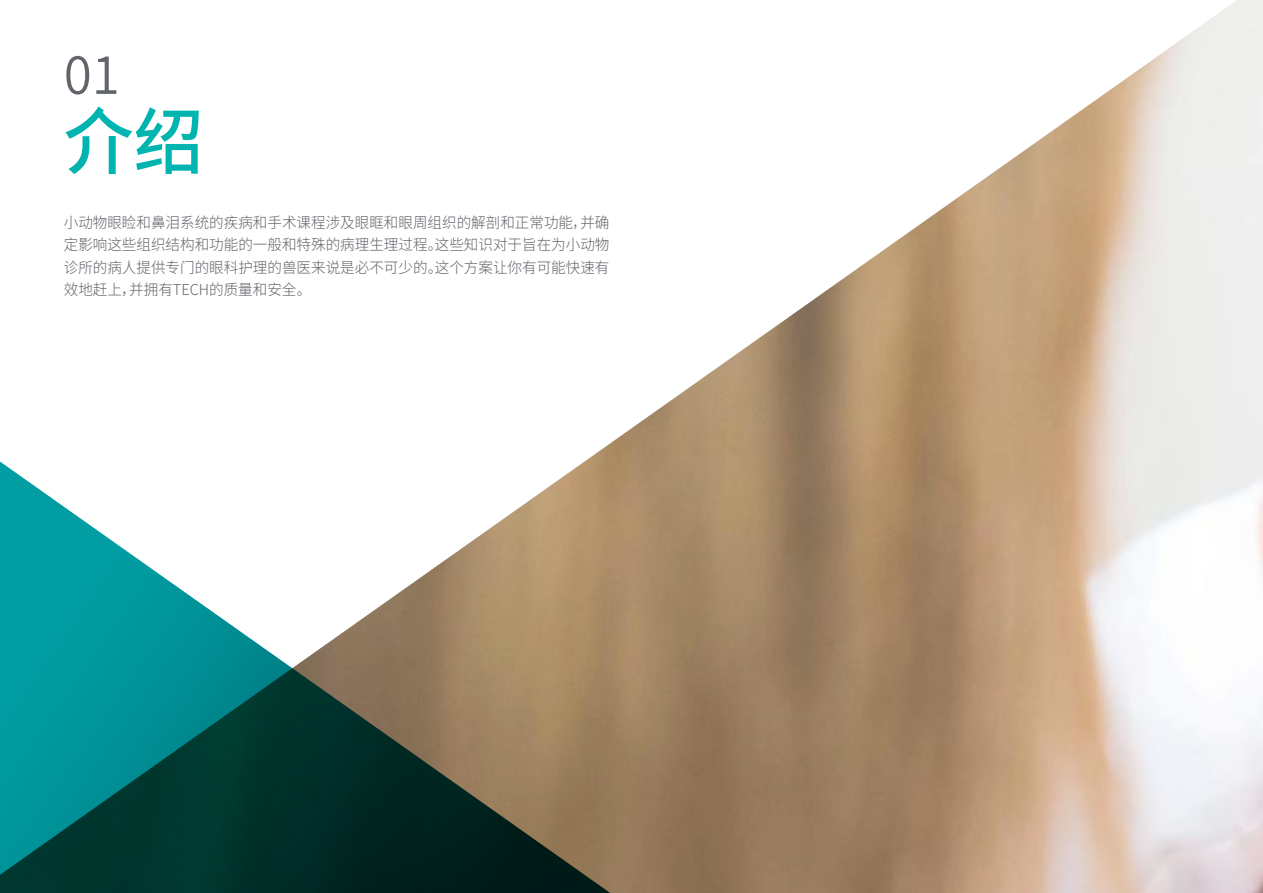
<style>
.page{position:relative;width:1263px;height:893px;background:#fff}
.page>*{position:absolute;margin:0;border:0;box-sizing:border-box;transform-origin:0 0}
.t1{font:500 72px "Source Han Sans CN";color:#00b4b0}
.t2{font:52.5px "Source Han Sans CN";color:#61646a}
.t3{font:300 15px/22.5px "Source Han Sans CN";color:#61646a;text-align:justify}
</style>
<div class="page">
<img style="left:606px;top:0;width:657px;height:893px">
<svg style="left:0;top:446px;width:640px;height:447px"></svg>
<h2 class="t2" style="left:64px;top:45px;width:57px">01</h2>
<h1 class="t1" style="left:64px;top:101px;width:141px">介绍</h1>
<p class="t3" style="left:64px;top:212px;width:547px">小动物眼睑和鼻泪系统的疾病和手术课程涉及眼眶和眼周组织的解剖和正常功能，并确定影响这些组织结构和功能的一般和特殊的病理生理过程。这些知识对于旨在为小动物诊所的病人提供专门的眼科护理的兽医来说是必不可少的。这个方案让你有可能快速有效地赶上，并拥有TECH的质量和安全。</p>
</div>
